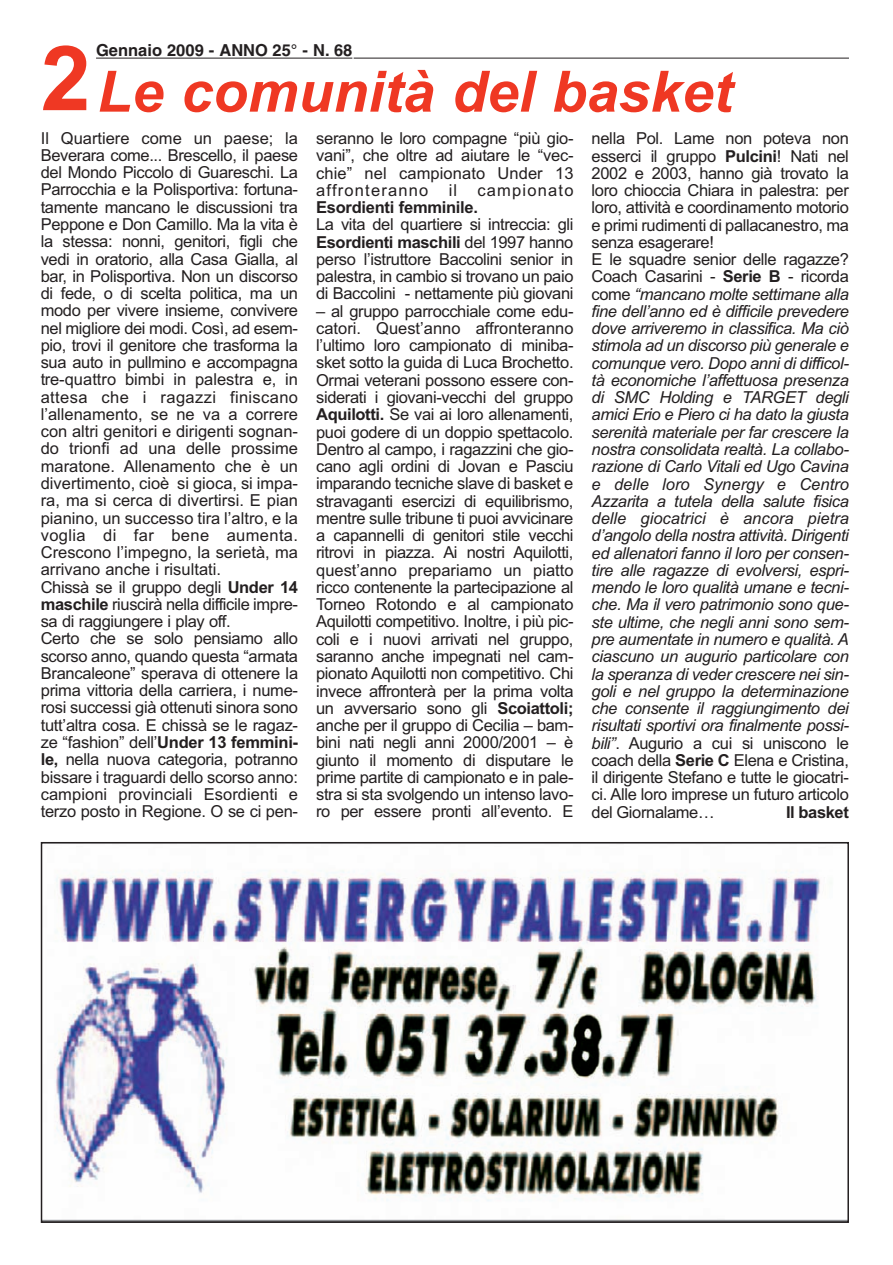
<style>
.page{position:relative;width:893px;height:1265px;background:#fff}
.page>*{position:absolute;margin:0;border:0;box-sizing:border-box;transform-origin:0 0}
.t1{font:700 90px "Arial";color:#ef3823}
.t2{font:italic 700 57px "Arial";color:#ef3823}
.t3{font:16.5px/17.2px "Arial";letter-spacing:-.015em;color:#231f20;text-align:justify}
.t4{font:italic 16.5px/17.2px "Arial";letter-spacing:-.02em;color:#231f20}
.t5{font:700 16.5px "Arial";letter-spacing:-.015em;color:#231f20}
.t6{font:700 16.5px "Helvetica";color:#231f20}
.s1{font-weight:700}
.s2{font-style:normal}
.s3{font-weight:700;font-style:normal}
</style>
<div class="page">
<hr style="left:96px;top:58px;width:256px;height:1px;background:#231f20">
<hr style="left:354px;top:58px;width:495px;height:1px;background:#231f20">
<img style="left:54px;top:870px;width:766px;height:331px">
<div style="left:41px;top:842px;width:808px;height:380px;border:2px solid #231f20"></div>
<h1 class="t1" style="left:41px;top:46px;width:52px">2</h1>
<p class="t6" style="left:96px;top:45px;width:258px">Gennaio 2009 - ANNO 25° - N. 68</p>
<h2 class="t2" style="left:97px;top:71px;width:637px">Le comunità del basket</h2>
<p class="t3" style="left:41px;top:131px;width:259px;text-align:left">Il Quartiere come un paese; la Beverara come... Brescello, il paese del Mondo Piccolo di Guareschi. La Parrocchia e la Polisportiva: fortuna&shy;tamente mancano le discussioni tra Peppone e Don Camillo. Ma la vita è la stessa: nonni, genitori, figli che vedi in oratorio, alla Casa Gialla, al bar, in Polisportiva. Non un discorso di fede, o di scelta politica, ma un modo per vivere insieme, convivere nel migliore dei modi. Così, ad esem&shy;pio, trovi il genitore che trasforma la sua auto in pullmino e accompagna tre-quattro bimbi in palestra e, in attesa che i ragazzi finiscano l’allenamento, se ne va a correre con altri genitori e dirigenti sognan&shy;do trionfi ad una delle prossime maratone. Allenamento che è un divertimento, cioè si gioca, si impa&shy;ra, ma si cerca di divertirsi. E pian pianino, un successo tira l’altro, e la voglia di far bene aumenta.<br>Crescono l’impegno, la serietà, ma arrivano anche i risultati.<br>Chissà se il gruppo degli <span class="s1">Under 14 maschile</span> riuscirà nella difficile impre&shy;sa di raggiungere i play off.<br>Certo che se solo pensiamo allo scorso anno, quando questa “armata Brancaleone” sperava di ottenere la prima vittoria della carriera, i nume&shy;rosi successi già ottenuti sinora sono tutt’altra cosa. E chissà se le ragaz&shy;ze “fashion” dell’<span class="s1">Under 13 femmini&shy;le,</span> nella nuova categoria, potranno bissare i traguardi dello scorso anno: campioni provinciali Esordienti e terzo posto in Regione. O se ci pen-</p>
<p class="t3" style="left:316px;top:131px;width:259px">seranno le loro compagne “più gio&shy;vani”, che oltre ad aiutare le “vec&shy;chie” nel campionato Under 13 affronteranno il campionato</p>
<p class="t5" style="left:316px;top:201px;width:163px">Esordienti femminile.</p>
<p class="t3" style="left:316px;top:217px;width:259px">La vita del quartiere si intreccia: gli <span class="s1">Esordienti maschili</span> del 1997 hanno perso l’istruttore Baccolini senior in palestra, in cambio si trovano un paio di Baccolini - nettamente più giovani</p>
<p class="t3" style="left:316px;top:304px;width:259px">– al gruppo parrocchiale come edu&shy;catori. Quest’anno affronteranno l’ultimo loro campionato di miniba&shy;sket sotto la guida di Luca Brochetto.<br>Ormai veterani possono essere con&shy;siderati i giovani-vecchi del gruppo <span class="s1">Aquilotti.</span> Se vai ai loro allenamenti, puoi godere di un doppio spettacolo.<br>Dentro al campo, i ragazzini che gio&shy;cano agli ordini di Jovan e Pasciu imparando tecniche slave di basket e stravaganti esercizi di equilibrismo, mentre sulle tribune ti puoi avvicinare a capannelli di genitori stile vecchi ritrovi in piazza. Ai nostri Aquilotti, quest’anno prepariamo un piatto ricco contenente la partecipazione al Torneo Rotondo e al campionato Aquilotti competitivo. Inoltre, i più pic&shy;coli e i nuovi arrivati nel gruppo, saranno anche impegnati nel cam&shy;pionato Aquilotti non competitivo. Chi invece affronterà per la prima volta un avversario sono gli <span class="s1">Scoiattoli; </span>anche per il gruppo di Cecilia – bam&shy;bini nati negli anni 2000/2001 – è giunto il momento di disputare le prime partite di campionato e in pale&shy;stra si sta svolgendo un intenso lavo&shy;ro per essere pronti all’evento. E</p>
<p class="t4" style="left:591px;top:131px;width:259px"><span class="s2">nella Pol. Lame non poteva non esserci il gruppo</span> <span class="s3">Pulcini</span><span class="s2">! Nati nel 2002 e 2003, hanno già trovato la loro chioccia Chiara in palestra: per loro, attività e coordinamento motorio e primi rudimenti di pallacanestro, ma senza esagerare!<br>E le squadre senior delle ragazze?<br>Coach Casarini -</span> <span class="s3">Serie B</span> <span class="s2">- ricorda come</span> “mancano molte settimane alla fine dell’anno ed è difficile prevedere dove arriveremo in classifica. Ma ciò stimola ad un discorso più generale e comunque vero. Dopo anni di difficol&shy;tà economiche l’affettuosa presenza di SMC Holding e TARGET degli amici Erio e Piero ci ha dato la giusta serenità materiale per far crescere la nostra consolidata realtà. La collabo&shy;razione di Carlo Vitali ed Ugo Cavina e delle loro Synergy e Centro Azzarita a tutela della salute fisica delle giocatrici è ancora pietra d’angolo della nostra attività. Dirigenti ed allenatori fanno il loro per consen&shy;tire alle ragazze di evolversi, espri&shy;mendo le loro qualità umane e tecni&shy;che. Ma il vero patrimonio sono que&shy;ste ultime, che negli anni sono sem&shy;pre aumentate in numero e qualità. A ciascuno un augurio particolare con la speranza di veder crescere nei sin&shy;goli e nel gruppo la determinazione che consente il raggiungimento dei risultati sportivi ora finalmente possi&shy;bili”<span class="s2">. Augurio a cui si uniscono le coach della</span> <span class="s3">Serie C</span> <span class="s2">Elena e Cristina, il dirigente Stefano e tutte le giocatri&shy;ci. Alle loro imprese un futuro articolo del Giornalame…</span></p>
<p class="t5" style="left:786px;top:805px;width:64px">Il basket</p>
</div>
